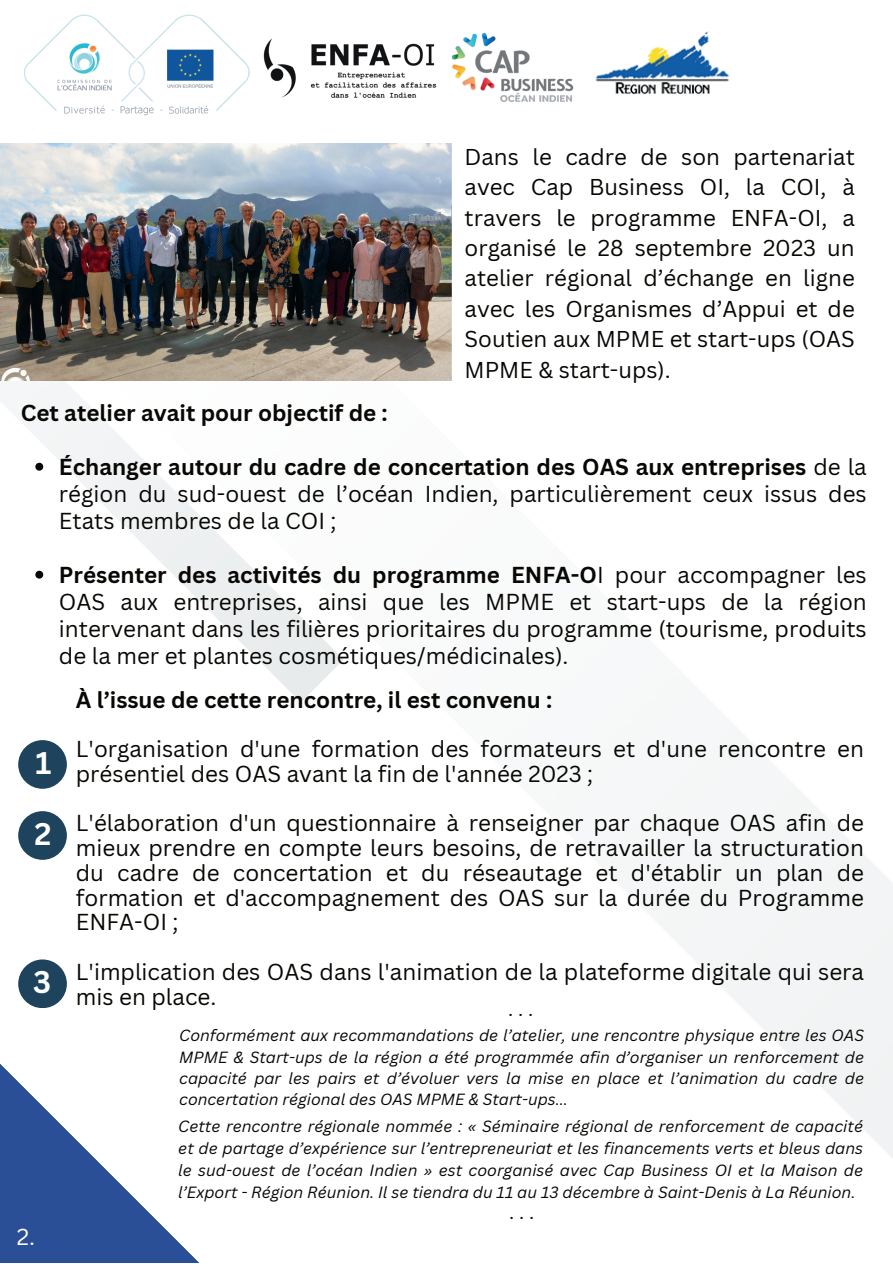
<style>
.page{position:relative;width:893px;height:1264px;background:#fff}
.page>*{position:absolute;margin:0;border:0;box-sizing:border-box;transform-origin:0 0}
.t1{font:700 30.45px "Canva Sans";color:#fff}
.t2{font:22.5px/24.8px "Canva Sans";color:#080704;text-align:justify}
.t3{font:700 22.5px "Canva Sans";color:#080704}
.t4{font:22.5px "Canva Sans";color:#fff}
.t5{font:22.35px/30.3px "Canva Sans";color:#080704;text-align:justify}
.t6{font:19.65px "Canva Sans";color:#080704}
.t7{font:italic 15.9px/22px "Canva Sans";color:#080704;text-align:justify}
.t8{font:italic 15.75px/21.3px "Canva Sans";color:#080704;text-align:justify}
.s1{font-weight:700}
</style>
<div class="page">
<img style="left:451px;top:243px;width:441px;height:914px">
<img style="left:9px;top:381px;width:335px;height:316px">
<img style="left:0;top:144px;width:451px;height:237px">
<svg style="left:0;top:697px;width:698px;height:565px"></svg>
<img style="left:263px;top:38px;width:174px;height:60px">
<img style="left:451px;top:32px;width:123px;height:70px">
<img style="left:595px;top:31px;width:134px;height:63px">
<img style="left:24px;top:14px;width:226px;height:102px">
<div style="left:18px;top:740px;width:49px;height:48px;background:#1e435d;border-radius:50%"></div>
<svg style="left:35px;top:463px;width:8px;height:7px"></svg>
<svg style="left:35px;top:570px;width:8px;height:8px"></svg>
<div style="left:18px;top:811px;width:49px;height:48px;background:#1e435d;border-radius:50%"></div>
<div style="left:18px;top:959px;width:49px;height:49px;background:#1e435d;border-radius:50%"></div>
<p class="t5" style="left:464px;top:142px;width:392px">Dans le cadre de son partenariat avec Cap Business OI, la COI, à travers le programme ENFA-OI, a organisé le 28 septembre 2023 un atelier régional d’échange en ligne avec les Organismes d’Appui et de Soutien aux MPME et start-ups (OAS MPME &amp; start-ups).</p>
<p class="t3" style="left:21px;top:399px;width:368px">Cet atelier avait pour objectif de :</p>
<p class="t2" style="left:59px;top:453px;width:809px;line-height:27px"><span class="s1">Échanger autour du cadre de concertation des OAS aux entreprises</span> de la région du sud-ouest de l’océan Indien, particulièrement ceux issus des Etats membres de la COI ;</p>
<p class="t2" style="left:59px;top:561px;width:809px;line-height:27px"><span class="s1">Présenter des activités du programme ENFA-O</span>I pour accompagner les OAS aux entreprises, ainsi que les MPME et start-ups de la région intervenant dans les filières prioritaires du programme (tourisme, produits de la mer et plantes cosmétiques/médicinales).</p>
<p class="t3" style="left:76px;top:686px;width:478px">À l’issue de cette rencontre, il est convenu :</p>
<p class="t2" style="left:76px;top:736px;width:789px">L'organisation d'une formation des formateurs et d'une rencontre en présentiel des OAS avant la fin de l'année 2023 ;</p>
<p class="t2" style="left:76px;top:811px;width:789px">L'élaboration d'un questionnaire à renseigner par chaque OAS afin de mieux prendre en compte leurs besoins, de retravailler la structuration du cadre de concertation et du réseautage et d'établir un plan de formation et d'accompagnement des OAS sur la durée du Programme ENFA-OI ;</p>
<p class="t2" style="left:76px;top:959px;width:789px">L'implication des OAS dans l'animation de la plateforme digitale qui sera mis en place.</p>
<h1 class="t1" style="left:36px;top:745px;width:18px">1</h1>
<h1 class="t1" style="left:35px;top:815px;width:18px">2</h1>
<h1 class="t1" style="left:33px;top:964px;width:19px">3</h1>
<p class="t6" style="left:508px;top:997px;width:27px">. . .</p>
<p class="t8" style="left:179px;top:1025px;width:686px">Conformément aux recommandations de l’atelier, une rencontre physique entre les OAS MPME &amp; Start-ups de la région a été programmée afin d’organiser un renforcement de capacité par les pairs et d’évoluer vers la mise en place et l’animation du cadre de concertation régional des OAS MPME &amp; Start-ups...</p>
<p class="t7" style="left:178px;top:1114px;width:686px">Cette rencontre régionale nommée : « Séminaire régional de renforcement de capacité et de partage d’expérience sur l’entrepreneuriat et les financements verts et bleus dans le sud-ouest de l’océan Indien » est coorganisé avec Cap Business OI et la Maison de l’Export - Région Réunion. Il se tiendra du 11 au 13 décembre à Saint-Denis à La Réunion.</p>
<p class="t4" style="left:17px;top:1223px;width:20px">2.</p>
<p class="t6" style="left:509px;top:1200px;width:27px">. . .</p>
</div>
